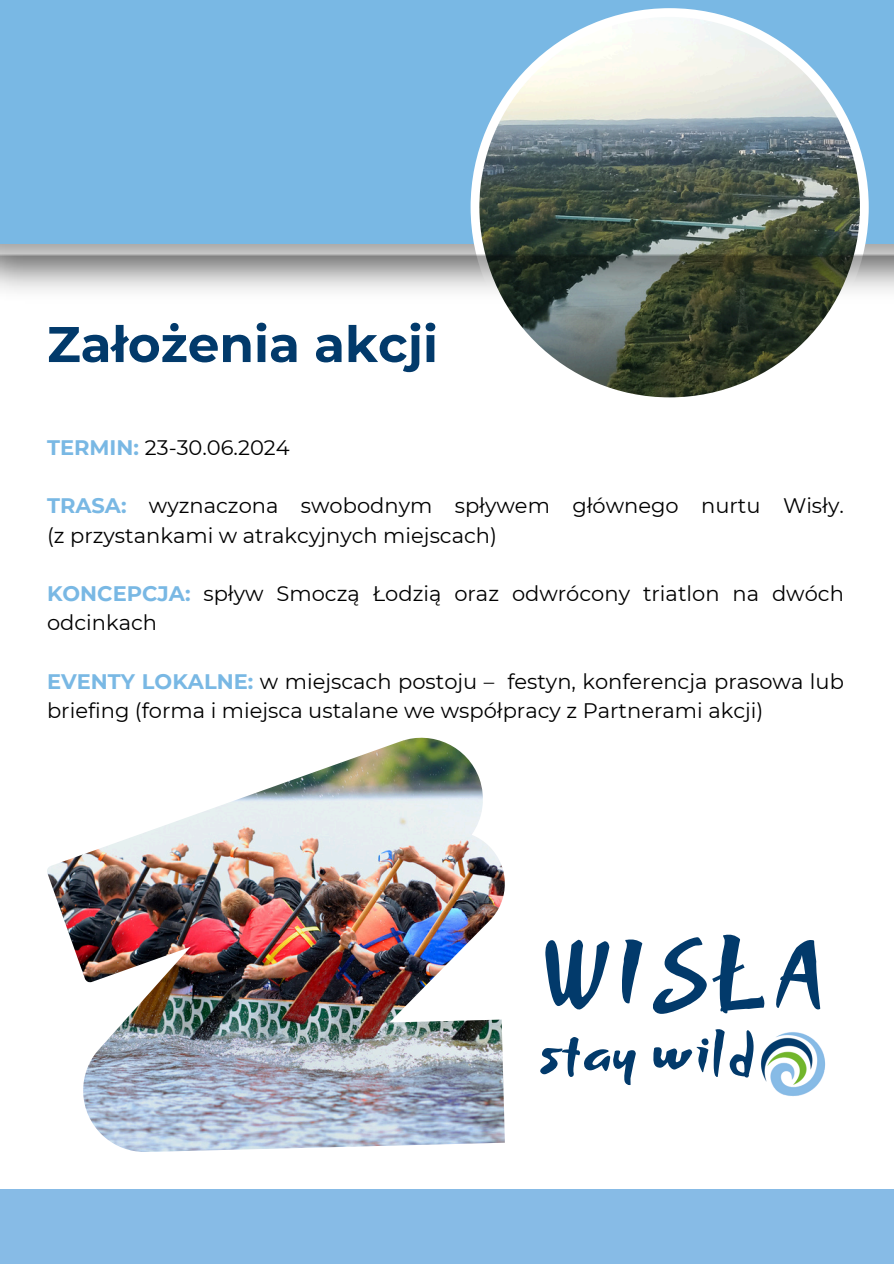
<style>
.page{position:relative;width:894px;height:1264px;background:#fff}
.page>*{position:absolute;margin:0;border:0;box-sizing:border-box;transform-origin:0 0}
.t1{font:87.9px "Beach Resort";letter-spacing:.125em;color:#023a6b}
.t2{font:65.7px "Beach Resort";letter-spacing:.04em;color:#023a6b}
.t3{font:700 49.95px "Montserrat";color:#023a6b}
.t4{font:21px/29.2px "Montserrat";color:#000}
.s1{font-weight:700;color:#79b8e4}
</style>
<div class="page">
<img style="left:479px;top:17px;width:380px;height:380px;border-radius:50%">
<div style="left:0;top:1188px;width:893px;height:75px;background:#87bbe6"></div>
<img style="left:761px;top:1032px;width:65px;height:64px">
<img style="left:47px;top:737px;width:457px;height:414px">
<img style="left:0;top:0;width:893px;height:304px">
<p class="t3" style="left:47px;top:314px;width:392px">Założenia akcji</p>
<h2 class="t4" style="left:47px;top:432px;width:244px"><span class="s1">TERMIN:</span> 23-30.06.2024</h2>
<h3 class="t4" style="left:47px;top:491px;width:798px"><span class="s1">TRASA:</span> wyznaczona swobodnym spływem głównego nurtu Wisły. (z przystankami w atrakcyjnych miejscach)</h3>
<p class="t4" style="left:47px;top:579px;width:798px"><span class="s1">KONCEPCJA:</span> spływ Smoczą Łodzią oraz odwrócony triatlon na dwóch odcinkach</p>
<p class="t4" style="left:47px;top:666px;width:798px"><span class="s1">EVENTY LOKALNE:</span> w miejscach postoju – festyn, konferencja prasowa lub briefing (forma i miejsca ustalane we współpracy z Partnerami akcji)</p>
<h1 class="t1" style="left:540px;top:924px;width:282px">WISŁA</h1>
<h2 class="t2" style="left:540px;top:1018px;width:216px">stay wild</h2>
</div>
